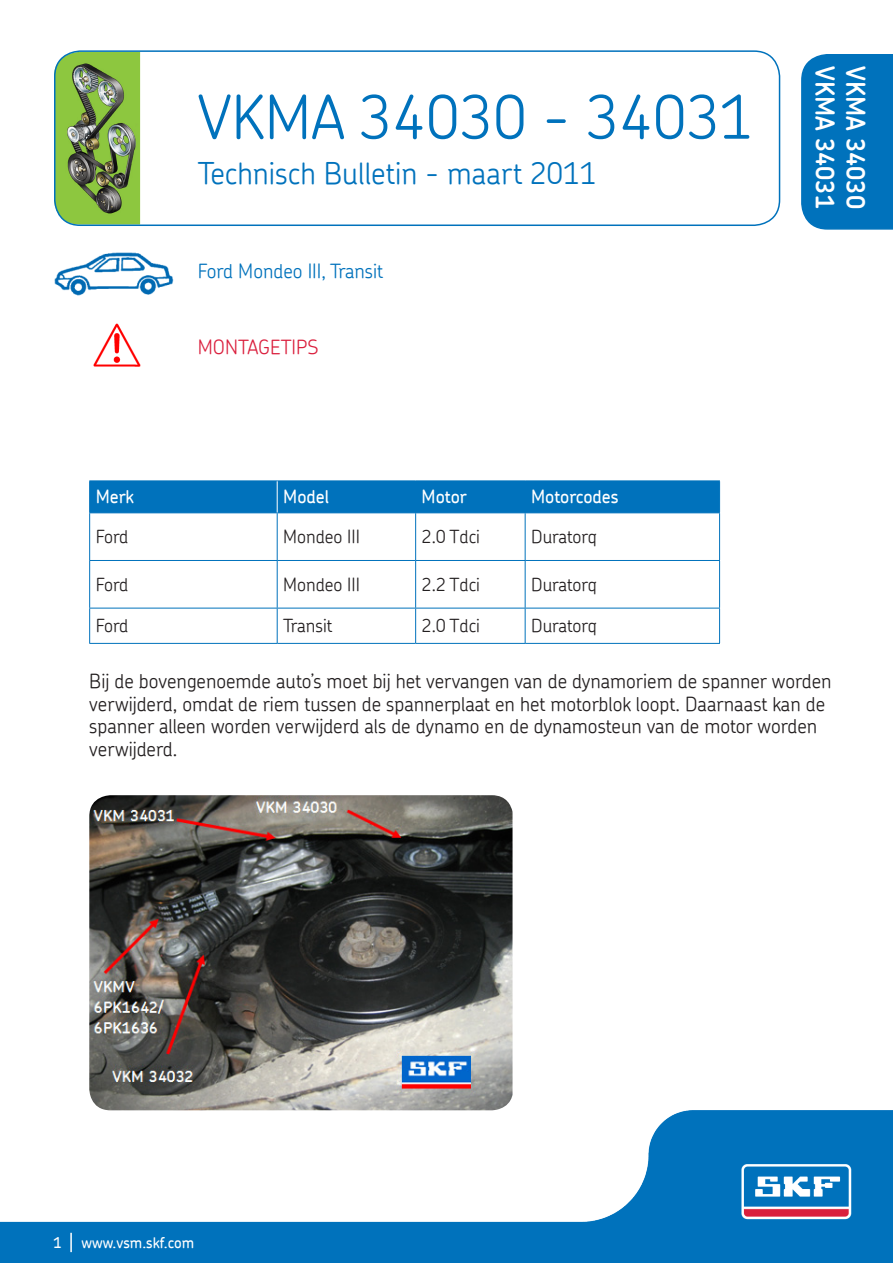
<style>
.page{position:relative;width:893px;height:1263px;background:#fff}
.page>*{position:absolute;margin:0;border:0;box-sizing:border-box;transform-origin:0 0}
.t1{font:300 60px "SKF Chevin";color:#0072bc}
.t2{font:300 30px "SKF Chevin";color:#0072bc}
.t3{font:600 25.5px "SKF Chevin";color:#fff}
.t4{font:300 19.5px/22.5px "SKF Chevin";color:#231f20}
.t5{font:300 19.5px "SKF Chevin";color:#0072bc}
.t6{font:300 19.5px "SKF Chevin";color:#da1f3d}
.t7{font:300 18px "SKF Chevin";color:#231f20}
.t8{font:500 18px "SKF Chevin";color:#fff}
.t9{font:500 15px "SKF Chevin";color:#fff}
</style>
<div class="page">
<img style="left:54px;top:253px;width:119px;height:43px">
<img style="left:93px;top:323px;width:48px;height:44px">
<div style="left:801px;top:54px;width:92px;height:176px;background:#0072bc"></div>
<img style="left:54px;top:53px;width:86px;height:172px">
<div style="left:54px;top:50px;width:726px;height:176px;border:2px solid #0072bc;border-radius:26px"></div>
<img style="left:89px;top:795px;width:424px;height:315px">
<div style="left:90px;top:481px;width:629px;height:31px;background:#0072bc"></div>
<hr style="left:89px;top:513px;width:1px;height:47px;background:#0072bc">
<hr style="left:277px;top:513px;width:1px;height:47px;background:#0072bc">
<hr style="left:415px;top:513px;width:1px;height:47px;background:#0072bc">
<hr style="left:525px;top:513px;width:1px;height:47px;background:#0072bc">
<hr style="left:719px;top:513px;width:1px;height:47px;background:#0072bc">
<hr style="left:89px;top:560px;width:188px;height:1px;background:#0072bc">
<hr style="left:89px;top:561px;width:1px;height:47px;background:#0072bc">
<hr style="left:277px;top:560px;width:139px;height:1px;background:#0072bc">
<hr style="left:277px;top:561px;width:1px;height:47px;background:#0072bc">
<hr style="left:416px;top:560px;width:109px;height:1px;background:#0072bc">
<hr style="left:415px;top:561px;width:1px;height:47px;background:#0072bc">
<hr style="left:525px;top:560px;width:195px;height:1px;background:#0072bc">
<hr style="left:525px;top:561px;width:1px;height:47px;background:#0072bc">
<hr style="left:719px;top:561px;width:1px;height:47px;background:#0072bc">
<hr style="left:89px;top:608px;width:188px;height:1px;background:#0072bc">
<hr style="left:89px;top:608px;width:1px;height:35px;background:#0072bc">
<hr style="left:277px;top:608px;width:139px;height:1px;background:#0072bc">
<hr style="left:277px;top:608px;width:1px;height:35px;background:#0072bc">
<hr style="left:416px;top:608px;width:109px;height:1px;background:#0072bc">
<hr style="left:415px;top:608px;width:1px;height:35px;background:#0072bc">
<hr style="left:525px;top:608px;width:195px;height:1px;background:#0072bc">
<hr style="left:525px;top:608px;width:1px;height:35px;background:#0072bc">
<hr style="left:719px;top:608px;width:1px;height:35px;background:#0072bc">
<hr style="left:89px;top:643px;width:188px;height:1px;background:#0072bc">
<hr style="left:277px;top:643px;width:139px;height:1px;background:#0072bc">
<hr style="left:416px;top:643px;width:109px;height:1px;background:#0072bc">
<hr style="left:525px;top:643px;width:195px;height:1px;background:#0072bc">
<hr style="left:89px;top:480px;width:188px;height:1px;background:#0072bc">
<hr style="left:89px;top:481px;width:1px;height:31px;background:#0072bc">
<hr style="left:277px;top:480px;width:139px;height:1px;background:#0072bc">
<hr style="left:416px;top:480px;width:109px;height:1px;background:#0072bc">
<hr style="left:415px;top:481px;width:1px;height:31px;background:#0072bc">
<hr style="left:525px;top:480px;width:195px;height:1px;background:#0072bc">
<hr style="left:525px;top:481px;width:1px;height:31px;background:#0072bc">
<hr style="left:719px;top:481px;width:1px;height:31px;background:#0072bc">
<hr style="left:89px;top:512px;width:188px;height:1px;background:#0072bc">
<hr style="left:277px;top:512px;width:139px;height:1px;background:#0072bc">
<hr style="left:416px;top:512px;width:109px;height:1px;background:#0072bc">
<hr style="left:525px;top:512px;width:195px;height:1px;background:#0072bc">
<hr style="left:277px;top:481px;width:1px;height:31px;background:#fff">
<img style="left:0;top:1110px;width:893px;height:153px">
<svg style="left:70px;top:1233px;width:2px;height:19px"></svg>
<p class="t1" style="left:198px;top:78px;width:557px">VKMA 34030 - 34031</p>
<p class="t2" style="left:198px;top:154px;width:401px">Technisch Bulletin - maart 2011</p>
<p class="t5" style="left:198px;top:258px;width:187px">Ford Mondeo III, Transit</p>
<p class="t6" style="left:198px;top:334px;width:122px">MONTAGETIPS</p>
<p class="t8" style="left:96px;top:485px;width:40px">Merk</p>
<p class="t8" style="left:283px;top:485px;width:47px">Model</p>
<p class="t8" style="left:422px;top:485px;width:47px">Motor</p>
<p class="t8" style="left:531px;top:485px;width:89px">Motorcodes</p>
<p class="t7" style="left:96px;top:525px;width:34px">Ford</p>
<p class="t7" style="left:283px;top:525px;width:78px">Mondeo III</p>
<p class="t7" style="left:422px;top:525px;width:60px">2.0 Tdci</p>
<p class="t7" style="left:531px;top:525px;width:67px">Duratorq</p>
<p class="t7" style="left:96px;top:573px;width:34px">Ford</p>
<p class="t7" style="left:283px;top:573px;width:78px">Mondeo III</p>
<p class="t7" style="left:422px;top:573px;width:60px">2.2 Tdci</p>
<p class="t7" style="left:531px;top:573px;width:67px">Duratorq</p>
<p class="t7" style="left:96px;top:614px;width:34px">Ford</p>
<p class="t7" style="left:283px;top:614px;width:51px">Transit</p>
<p class="t7" style="left:422px;top:614px;width:60px">2.0 Tdci</p>
<p class="t7" style="left:531px;top:614px;width:67px">Duratorq</p>
<p class="t3" style="left:842px;top:66px;width:144px;rotate:90deg">VKMA 34031</p>
<p class="t3" style="left:872px;top:66px;width:144px;rotate:90deg">VKMA 34030</p>
<p class="t4" style="left:89px;top:669px;width:744px">Bij de bovengenoemde auto’s moet bij het vervangen van de dynamoriem de spanner worden verwijderd, omdat de riem tussen de spannerplaat en het motorblok loopt. Daarnaast kan de spanner alleen worden verwijderd als de dynamo en de dynamosteun van de motor worden verwijderd.</p>
<p class="t9" style="left:53px;top:1232px;width:142px">1 www.vsm.skf.com</p>
</div>
